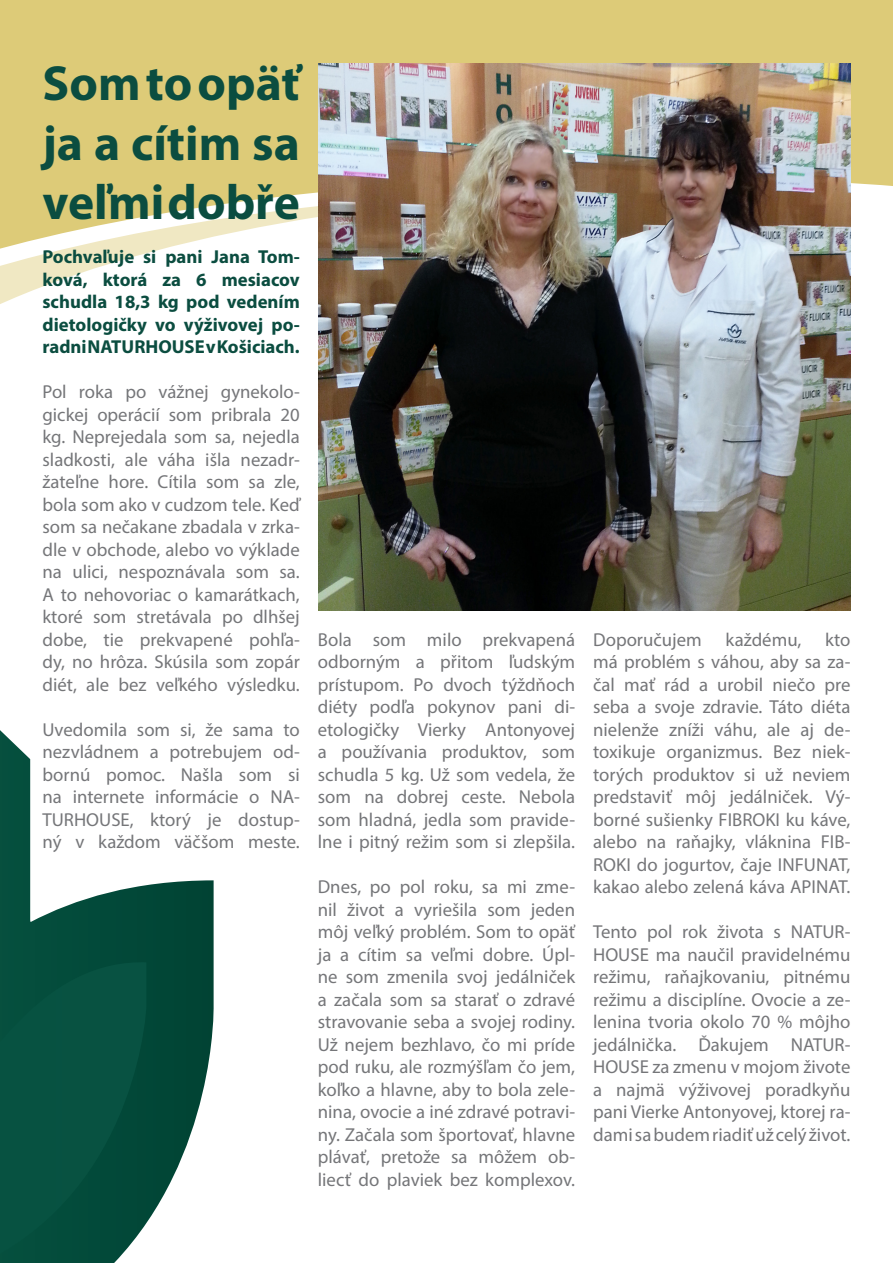
<style>
.page{position:relative;width:893px;height:1263px;background:#fff}
.page>*{position:absolute;margin:0;border:0;box-sizing:border-box;transform-origin:0 0}
.t1{font:700 49.5px/59.4px "Myriad Pro";color:#0b4d40;text-align:justify}
.t2{font:18.75px/22.5px "Myriad Pro";color:#757679;text-align:justify}
.t3{font:700 18.75px/22.5px "Myriad Pro";color:#0b4d40;text-align:justify}
</style>
<div class="page">
<svg style="left:0;top:730px;width:214px;height:533px"></svg>
<svg style="left:0;top:272px;width:851px;height:42px"></svg>
<svg style="left:0;top:255px;width:851px;height:17px"></svg>
<svg style="left:0;top:0;width:893px;height:255px;background:#e0d086"></svg>
<img style="left:318px;top:64px;width:532px;height:547px">
<p class="t1" style="left:43px;top:52px;width:259px">Som to opäť ja a cítim sa veľmi dobře</p>
<p class="t3" style="left:43px;top:245px;width:259px">Pochvaľuje si pani Jana Tom&shy;ková, ktorá za 6 mesiacov schudla 18,3 kg pod vedením dietologičky vo výživovej po&shy;radni NATURHOUSE v Košiciach.</p>
<p class="t2" style="left:43px;top:380px;width:259px">Pol roka po vážnej gynekolo&shy;gickej operácií som pribrala 20 kg. Neprejedala som sa, nejedla sladkosti, ale váha išla nezadr&shy;žateľne hore. Cítila som sa zle, bola som ako v cudzom tele. Keď som sa nečakane zbadala v zrka&shy;dle v obchode, alebo vo výklade na ulici, nespoznávala som sa.</p>
<p class="t2" style="left:43px;top:583px;width:259px">A to nehovoriac o kamarátkach, ktoré som stretávala po dlhšej dobe, tie prekvapené pohľa&shy;dy, no hrôza. Skúsila som zopár diét, ale bez veľkého výsledku.</p>
<p class="t2" style="left:43px;top:718px;width:259px">Uvedomila som si, že sama to nezvládnem a potrebujem od&shy;bornú pomoc. Našla som si na internete informácie o NA-TURHOUSE, ktorý je dostup&shy;ný v každom väčšom meste.</p>
<p class="t2" style="left:318px;top:628px;width:259px">Bola som milo prekvapená odborným a přitom ľudským prístupom. Po dvoch týždňoch diéty podľa pokynov pani di&shy;etologičky Vierky Antonyovej a používania produktov, som schudla 5 kg. Už som vedela, že som na dobrej ceste. Nebola som hladná, jedla som pravide&shy;lne i pitný režim som si zlepšila.</p>
<p class="t2" style="left:318px;top:875px;width:259px">Dnes, po pol roku, sa mi zme&shy;nil život a vyriešila som jeden môj veľký problém. Som to opäť ja a cítim sa veľmi dobre. Úpl&shy;ne som zmenila svoj jedálniček</p>
<p class="t2" style="left:318px;top:988px;width:259px">a začala som sa starať o zdravé stravovanie seba a svojej rodiny.<br>Už nejem bezhlavo, čo mi príde pod ruku, ale rozmýšľam čo jem, koľko a hlavne, aby to bola zele&shy;nina, ovocie a iné zdravé potravi&shy;ny. Začala som športovať, hlavne plávať, pretože sa môžem ob&shy;liecť do plaviek bez komplexov.</p>
<p class="t2" style="left:593px;top:628px;width:259px;text-indent:232px">kto má problém s váhou, aby sa za&shy;čal mať rád a urobil niečo pre seba a svoje zdravie. Táto diéta nielenže zníži váhu, ale aj de&shy;toxikuje organizmus. Bez niek&shy;torých produktov si už neviem predstaviť môj jedálniček. Vý&shy;borné sušienky FIBROKI ku káve, alebo na raňajky, vláknina FIB-ROKI do jogurtov, čaje INFUNAT, kakao alebo zelená káva APINAT.</p>
<p class="t2" style="left:593px;top:920px;width:259px">Tento pol rok života s NATUR-HOUSE ma naučil pravidelnému režimu, raňajkovaniu, pitnému režimu a disciplíne. Ovocie a ze&shy;lenina tvoria okolo 70 % môjho jedálnička. Ďakujem NATUR-HOUSE za zmenu v mojom živote</p>
<p class="t2" style="left:593px;top:1078px;width:259px">a najmä výživovej poradkyňu pani Vierke Antonyovej, ktorej ra&shy;dami sa budem riadiť už celý život.</p>
<p class="t2" style="left:593px;top:628px;width:110px">Doporučujem</p>
<p class="t2" style="left:726px;top:628px;width:77px">každému,</p>
</div>
